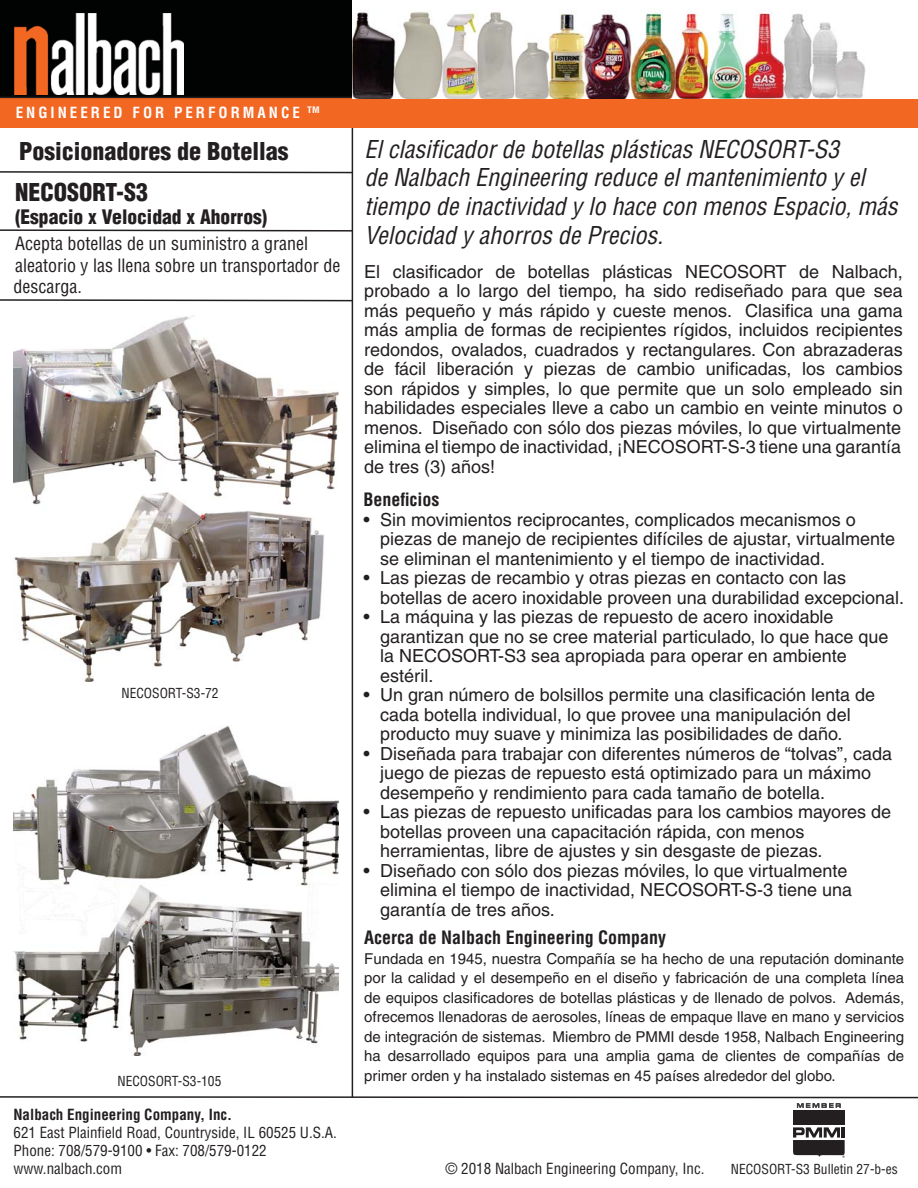
<style>
.page{position:relative;width:918px;height:1188px;background:#fff}
.page>*{position:absolute;margin:0;border:0;box-sizing:border-box;transform-origin:0 0}
.t1{font:italic condensed 24px/28.8px "Helvetica";color:#231f20}
.t2{font:900 condensed 24px "Helvetica";color:#231f20}
.t3{font:900 condensed 19.5px "Helvetica";color:#231f20}
.t4{font:18px/19.5px "Helvetica";color:#231f20}
.t5{font:condensed 18px/21.6px "Helvetica";color:#231f20}
.t6{font:700 condensed 18px "Helvetica";color:#231f20}
.t7{font:15px/19.5px "Helvetica";color:#231f20;text-align:justify}
.t8{font:condensed 15px/18px "Helvetica";color:#231f20}
.t9{font:700 condensed 15px "Helvetica";color:#231f20}
.t10{font:700 condensed 15px "Helvetica";letter-spacing:.2em;color:#fff}
.t11{font:condensed 13.5px "Helvetica";color:#231f20}
</style>
<div class="page">
<hr style="left:352px;top:0;width:1px;height:1097px;background:#231f20">
<div style="left:0;top:98px;width:918px;height:30px;background:#f26722"></div>
<svg style="left:0;top:229px;width:354px;height:3px"></svg>
<div style="left:0;top:0;width:352px;height:98px;background:#010202"></div>
<svg style="left:0;top:298px;width:354px;height:4px"></svg>
<svg style="left:0;top:170px;width:354px;height:4px"></svg>
<img style="left:14px;top:14px;width:170px;height:80px">
<img style="left:14px;top:726px;width:324px;height:329px">
<img style="left:352px;top:0;width:514px;height:98px">
<img style="left:14px;top:315px;width:324px;height:367px">
<div style="left:793px;top:1110px;width:52px;height:15px;background:#231f20"></div>
<svg style="left:793px;top:1127px;width:52px;height:31px"></svg>
<svg style="left:0;top:1095px;width:918px;height:13px"></svg>
<p class="t10" style="left:16px;top:107px;width:305px">ENGINEERED FOR PERFORMANCE <sup>TM</sup></p>
<h1 class="t2" style="left:19px;top:142px;width:271px">Posicionadores de Botellas</h1>
<h1 class="t2" style="left:15px;top:183px;width:134px">NECOSORT-S3</h1>
<p class="t3" style="left:15px;top:209px;width:254px">(Espacio x Velocidad x Ahorros)</p>
<p class="t5" style="left:14px;top:234px;width:328px">Acepta botellas de un suministro a granel aleatorio y las llena sobre un transportador de descarga.</p>
<p class="t11" style="left:121px;top:688px;width:99px">NECOSORT-S3-72</p>
<p class="t11" style="left:117px;top:1076px;width:106px">NECOSORT-S3-105</p>
<p class="t9" style="left:14px;top:1109px;width:220px">Nalbach Engineering Company, Inc.</p>
<p class="t8" style="left:14px;top:1125px;width:325px">621 East Plainfield Road, Countryside, IL 60525 U.S.A.<br>Phone: 708/579-9100 • Fax: 708/579-0122 www.nalbach.com</p>
<h1 class="t1" style="left:364px;top:137px;width:535px">El clasificador de botellas plásticas NECOSORT-S3<br>de Nalbach Engineering reduce el mantenimiento y el tiempo de inactividad y lo hace con menos Espacio, más Velocidad y ahorros de Precios.</h1>
<p class="t4" style="left:364px;top:263px;width:540px;text-align:justify">El clasificador de botellas plásticas NECOSORT de Nalbach, probado a lo largo del tiempo, ha sido rediseñado para que sea más pequeño y más rápido y cueste menos. Clasifica una gama más amplia de formas de recipientes rígidos, incluidos recipientes redondos, ovalados, cuadrados y rectangulares. Con abrazaderas de fácil liberación y piezas de cambio unificadas, los cambios son rápidos y simples, lo que permite que un solo empleado sin habilidades especiales lleve a cabo un cambio en veinte minutos o menos. Diseñado con sólo dos piezas móviles, lo que virtualmente elimina el tiempo de inactividad, ¡NECOSORT-S-3 tiene una garantía de tres (3) años!</p>
<p class="t6" style="left:364px;top:493px;width:77px">Beneficios</p>
<p class="t4" style="left:380px;top:511px;width:517px;text-indent:-17px">• Sin movimientos reciprocantes, complicados mecanismos o piezas de manejo de recipientes difíciles de ajustar, virtualmente se eliminan el mantenimiento y el tiempo de inactividad.</p>
<p class="t4" style="left:380px;top:570px;width:525px;text-indent:-17px">• Las piezas de recambio y otras piezas en contacto con las botellas de acero inoxidable proveen una durabilidad excepcional.</p>
<p class="t4" style="left:380px;top:609px;width:510px;text-indent:-17px">• La máquina y las piezas de repuesto de acero inoxidable garantizan que no se cree material particulado, lo que hace que la NECOSORT-S3 sea apropiada para operar en ambiente estéril.</p>
<p class="t4" style="left:380px;top:687px;width:497px;text-indent:-17px">• Un gran número de bolsillos permite una clasificación lenta de cada botella individual, lo que provee una manipulación del producto muy suave y minimiza las posibilidades de daño.</p>
<p class="t4" style="left:380px;top:745px;width:514px;text-indent:-17px">• Diseñada para trabajar con diferentes números de “tolvas”, cada juego de piezas de repuesto está optimizado para un máximo desempeño y rendimiento para cada tamaño de botella.</p>
<p class="t4" style="left:380px;top:804px;width:513px;text-indent:-17px">• Las piezas de repuesto unificadas para los cambios mayores de botellas proveen una capacitación rápida, con menos herramientas, libre de ajustes y sin desgaste de piezas.</p>
<p class="t4" style="left:380px;top:862px;width:474px;text-indent:-17px">• Diseñado con sólo dos piezas móviles, lo que virtualmente elimina el tiempo de inactividad, NECOSORT-S-3 tiene una garantía de tres años.</p>
<p class="t6" style="left:364px;top:931px;width:303px">Acerca de Nalbach Engineering Company</p>
<p class="t7" style="left:364px;top:950px;width:542px">Fundada en 1945, nuestra Compañía se ha hecho de una reputación dominante por la calidad y el desempeño en el diseño y fabricación de una completa línea de equipos clasificadores de botellas plásticas y de llenado de polvos. Además, ofrecemos llenadoras de aerosoles, líneas de empaque llave en mano y servicios de integración de sistemas. Miembro de PMMI desde 1958, Nalbach Engineering ha desarrollado equipos para una amplia gama de clientes de compañías de primer orden y ha instalado sistemas en 45 países alrededor del globo.</p>
<p class="t8" style="left:446px;top:1161px;width:261px">© 2018 Nalbach Engineering Company, Inc.</p>
<p class="t11" style="left:731px;top:1164px;width:168px">NECOSORT-S3 Bulletin 27-b-es</p>
</div>
